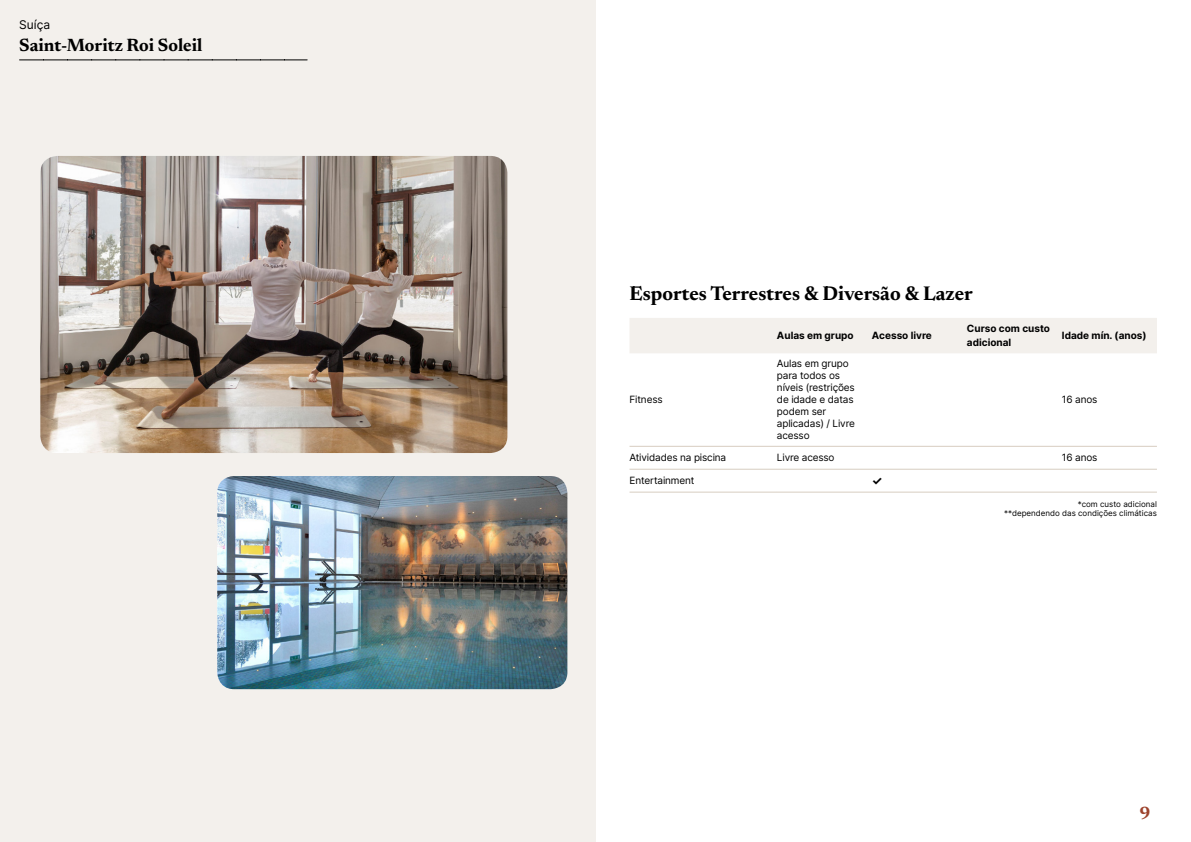
<style>
.page{position:relative;width:1191px;height:842px;background:#fff}
.page>*{position:absolute;margin:0;border:0;box-sizing:border-box;transform-origin:0 0}
.t1{font:700 20px "Newsreader 24 pt";color:#000}
.t2{font:700 18px "Newsreader 24 pt";color:#000}
.t3{font:700 18px "Newsreader 24 pt";color:#9d432c}
.t4{font:12px "Inter";color:#000}
.t5{font:700 12px "Inter";color:#000}
.t6{font:10px/12px "Inter";letter-spacing:-.015em;color:#000}
.t7{font:700 10px/14px "Inter";color:#000}
.t8{font:8px/9.6px "Inter";color:#000;text-align:right}
</style>
<div class="page">
<div style="left:0;top:0;width:595px;height:842px;background:#f3f0ec"></div>
<img style="left:40px;top:156px;width:467px;height:297px">
<img style="left:217px;top:476px;width:350px;height:213px">
<svg style="left:20px;top:60px;width:287px;height:1px"></svg>
<div style="left:630px;top:318px;width:527px;height:35px;background:#f3f0ec"></div>
<hr style="left:629px;top:446px;width:148px;height:1px;background:#d7cdc1">
<hr style="left:777px;top:446px;width:95px;height:1px;background:#d7cdc1">
<hr style="left:872px;top:446px;width:95px;height:1px;background:#d7cdc1">
<hr style="left:967px;top:446px;width:95px;height:1px;background:#d7cdc1">
<hr style="left:1062px;top:446px;width:95px;height:1px;background:#d7cdc1">
<hr style="left:629px;top:469px;width:148px;height:1px;background:#d7cdc1">
<hr style="left:777px;top:469px;width:95px;height:1px;background:#d7cdc1">
<hr style="left:872px;top:469px;width:95px;height:1px;background:#d7cdc1">
<hr style="left:967px;top:469px;width:95px;height:1px;background:#d7cdc1">
<hr style="left:1062px;top:469px;width:95px;height:1px;background:#d7cdc1">
<hr style="left:629px;top:492px;width:148px;height:1px;background:#d7cdc1">
<hr style="left:777px;top:492px;width:95px;height:1px;background:#d7cdc1">
<hr style="left:872px;top:492px;width:95px;height:1px;background:#d7cdc1">
<hr style="left:967px;top:492px;width:95px;height:1px;background:#d7cdc1">
<hr style="left:1062px;top:492px;width:95px;height:1px;background:#d7cdc1">
<p class="t4" style="left:19px;top:15px;width:32px">Suíça</p>
<h2 class="t2" style="left:19px;top:32px;width:185px">Saint-Moritz Roi Soleil</h2>
<h1 class="t1" style="left:629px;top:279px;width:345px">Esportes Terrestres &amp; Diversão &amp; Lazer</h1>
<p class="t7" style="left:777px;top:328px;width:78px">Aulas em grupo</p>
<p class="t7" style="left:872px;top:328px;width:61px">Acesso livre</p>
<p class="t7" style="left:967px;top:321px;width:85px">Curso com custo adicional</p>
<p class="t7" style="left:1062px;top:328px;width:86px">Idade mín. (anos)</p>
<p class="t6" style="left:629px;top:393px;width:35px">Fitness</p>
<p class="t6" style="left:777px;top:357px;width:79px">Aulas em grupo para todos os níveis (restrições de idade e datas podem ser aplicadas) / Livre acesso</p>
<p class="t6" style="left:1062px;top:393px;width:37px">16 anos</p>
<p class="t6" style="left:629px;top:451px;width:98px">Atividades na piscina</p>
<p class="t6" style="left:777px;top:451px;width:59px">Livre acesso</p>
<p class="t6" style="left:1062px;top:451px;width:37px">16 anos</p>
<p class="t6" style="left:629px;top:474px;width:66px">Entertainment</p>
<p class="t5" style="left:872px;top:472px;width:12px">✓</p>
<p class="t8" style="left:1004px;top:499px;width:154px">*com custo adicional<br>**dependendo das condições climáticas</p>
<h2 class="t3" style="left:1139px;top:800px;width:13px">9</h2>
</div>
